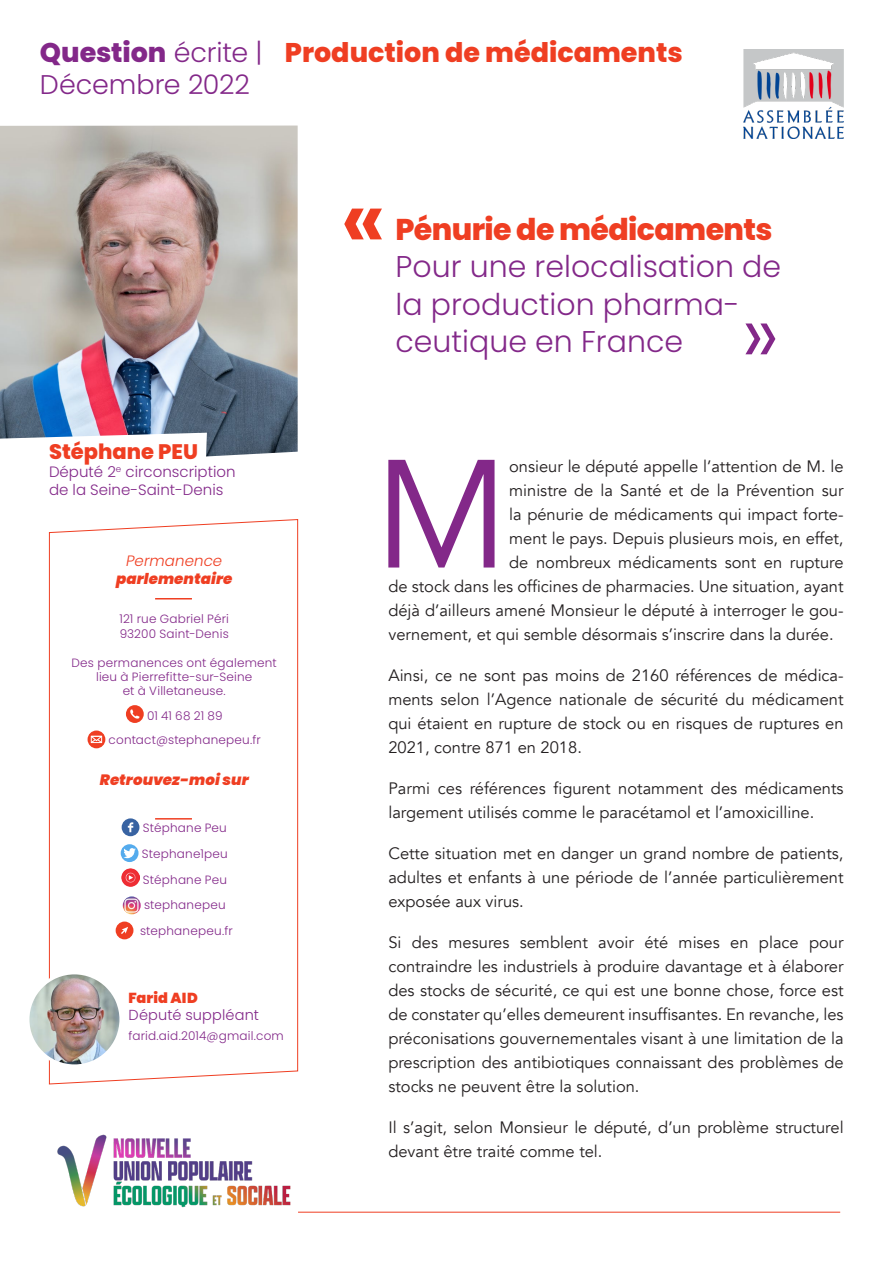
<style>
.page{position:relative;width:893px;height:1263px;background:#fff}
.page>*{position:absolute;margin:0;border:0;box-sizing:border-box;transform-origin:0 0}
.t1{font:152.1px "Avenir";color:#832889}
.t2{font:600 88.05px "Poppins";color:#ef3e22}
.t3{font:300 30px/37.5px "Poppins";color:#832889}
.t4{font:800 30px "Poppins";letter-spacing:-.02em;color:#ef3e22}
.t5{font:800 27px "Poppins";color:#ef3e22}
.t6{font:800 27px "Poppins";color:#832889}
.t7{font:300 27px "Poppins";color:#832889}
.t8{font:800 21px "Poppins";color:#ef3e22}
.t9{font:16.5px/24px "Avenir";color:#231f20;text-align:justify}
.t10{font:300 15px/18px "Poppins";color:#832889}
.t11{font:italic 900 15px/18px "Poppins";letter-spacing:.005em;color:#ef3e22;text-align:center}
.t12{font:300 14.55px/16.8px "Poppins";letter-spacing:.01em;color:#832889}
.t13{font:300 12px/14.4px "Poppins";letter-spacing:.015em;color:#832889}
.s1{font-weight:300}
.s2{font-weight:900;color:#ef3e22}
</style>
<div class="page">
<svg style="left:49px;top:519px;width:249px;height:566px"></svg>
<img style="left:0;top:126px;width:298px;height:331px">
<hr style="left:155px;top:598px;width:37px;height:1px;background:#ef3e22">
<hr style="left:155px;top:818px;width:37px;height:1px;background:#ef3e22">
<div style="left:126px;top:705px;width:18px;height:18px;background:#ef3e22;border-radius:50%"></div>
<svg style="left:130px;top:709px;width:10px;height:10px"></svg>
<svg style="left:88px;top:730px;width:17px;height:18px"></svg>
<svg style="left:90px;top:735px;width:13px;height:8px"></svg>
<div style="left:122px;top:818px;width:17px;height:18px;background:#3863a2;border-radius:50%"></div>
<svg style="left:128px;top:822px;width:5px;height:10px"></svg>
<div style="left:121px;top:844px;width:18px;height:18px;background:#54abed;border-radius:50%"></div>
<svg style="left:123px;top:848px;width:13px;height:10px"></svg>
<img style="left:122px;top:869px;width:18px;height:18px">
<img style="left:123px;top:896px;width:18px;height:18px;border-radius:9px">
<div style="left:116px;top:921px;width:17px;height:18px;background:#ef3e22;border-radius:50%"></div>
<svg style="left:121px;top:927px;width:7px;height:7px"></svg>
<img style="left:28px;top:973px;width:93px;height:93px;border-radius:46px">
<div style="left:26px;top:971px;width:96px;height:96px;border:3px solid #fff;border-radius:50%"></div>
<img style="left:57px;top:1134px;width:234px;height:74px">
<hr style="left:298px;top:1212px;width:542px;height:1px;background:#ef3e22">
<img style="left:744px;top:50px;width:100px;height:88px">
<svg style="left:0;top:433px;width:207px;height:24px"></svg>
<p class="t6" style="left:40px;top:37px;width:224px">Question <span class="s1">écrite |</span></p>
<p class="t7" style="left:40px;top:69px;width:211px">Décembre 2022</p>
<p class="t5" style="left:285px;top:37px;width:399px">Production de médicaments</p>
<p class="t2" style="left:340px;top:168px;width:47px">«</p>
<p class="t4" style="left:395px;top:212px;width:379px">Pénurie de médicaments</p>
<p class="t3" style="left:395px;top:248px;width:387px">Pour une relocalisation de la production pharma&shy;ceutique en France</p>
<p class="t8" style="left:49px;top:439px;width:150px">Stéphane PEU</p>
<p class="t10" style="left:49px;top:462px;width:188px">Député 2<sup>e</sup> circonscription de la Seine-Saint-Denis</p>
<p class="t11" style="left:116px;top:551px;width:118px"><span class="s1">Permanence </span>parlementaire</p>
<p class="t13" style="left:119px;top:612px;width:111px">121 rue Gabriel Péri<br>93200 Saint-Denis</p>
<p class="t13" style="left:72px;top:655px;width:207px;text-align:center">Des permanences ont également lieu à Pierrefitte-sur-Seine<br>et à Villetaneuse.</p>
<p class="t13" style="left:147px;top:708px;width:77px">01 41 68 21 89</p>
<p class="t13" style="left:109px;top:733px;width:154px">contact@stephanepeu.fr</p>
<p class="t11" style="left:100px;top:771px;width:150px">Retrouvez-moi sur</p>
<p class="t13" style="left:143px;top:821px;width:86px">Stéphane Peu</p>
<p class="t13" style="left:142px;top:846px;width:87px">Stephane1peu</p>
<p class="t13" style="left:143px;top:872px;width:86px">Stéphane Peu</p>
<p class="t13" style="left:144px;top:898px;width:83px">stephanepeu</p>
<p class="t13" style="left:140px;top:924px;width:94px">stephanepeu.fr</p>
<p class="t12" style="left:129px;top:989px;width:132px"><span class="s2">Farid AID<br></span>Député suppléant</p>
<p class="t13" style="left:129px;top:1029px;width:157px">farid.aid.2014@gmail.com</p>
<p class="t1" style="left:374px;top:424px;width:137px">M</p>
<p class="t9" style="left:509px;top:454px;width:336px">onsieur le député appelle l’attention de M. le</p>
<p class="t9" style="left:509px;top:478px;width:336px">ministre de la Santé et de la Prévention sur</p>
<p class="t9" style="left:509px;top:502px;width:336px">la pénurie de médicaments qui impact forte-</p>
<p class="t9" style="left:509px;top:526px;width:336px">ment le pays. Depuis plusieurs mois, en effet,</p>
<p class="t9" style="left:509px;top:550px;width:336px">de nombreux médicaments sont en rupture</p>
<p class="t9" style="left:388px;top:574px;width:457px">de stock dans les officines de pharmacies. Une situation, ayant</p>
<p class="t9" style="left:388px;top:598px;width:457px">déjà d’ailleurs amené Monsieur le député à interroger le gou-</p>
<p class="t9" style="left:388px;top:622px;width:447px">vernement, et qui semble désormais s’inscrire dans la durée.</p>
<p class="t9" style="left:388px;top:663px;width:457px">Ainsi, ce ne sont pas moins de 2160 références de médica&shy;ments selon l’Agence nationale de sécurité du médicament qui étaient en rupture de stock ou en risques de ruptures en 2021, contre 871 en 2018.</p>
<p class="t9" style="left:388px;top:776px;width:457px">Parmi ces références figurent notamment des médicaments largement utilisés comme le paracétamol et l’amoxicilline.</p>
<p class="t9" style="left:388px;top:841px;width:457px">Cette situation met en danger un grand nombre de patients, adultes et enfants à une période de l’année particulièrement exposée aux virus.</p>
<p class="t9" style="left:388px;top:930px;width:457px">Si des mesures semblent avoir été mises en place pour contraindre les industriels à produire davantage et à élaborer des stocks de sécurité, ce qui est une bonne chose, force est de constater qu’elles demeurent insuffisantes. En revanche, les préconisations gouvernementales visant à une limitation de la prescription des antibiotiques connaissant des problèmes de stocks ne peuvent être la solution.</p>
<p class="t9" style="left:388px;top:1115px;width:457px">Il s’agit, selon Monsieur le député, d’un problème structurel devant être traité comme tel.</p>
</div>
